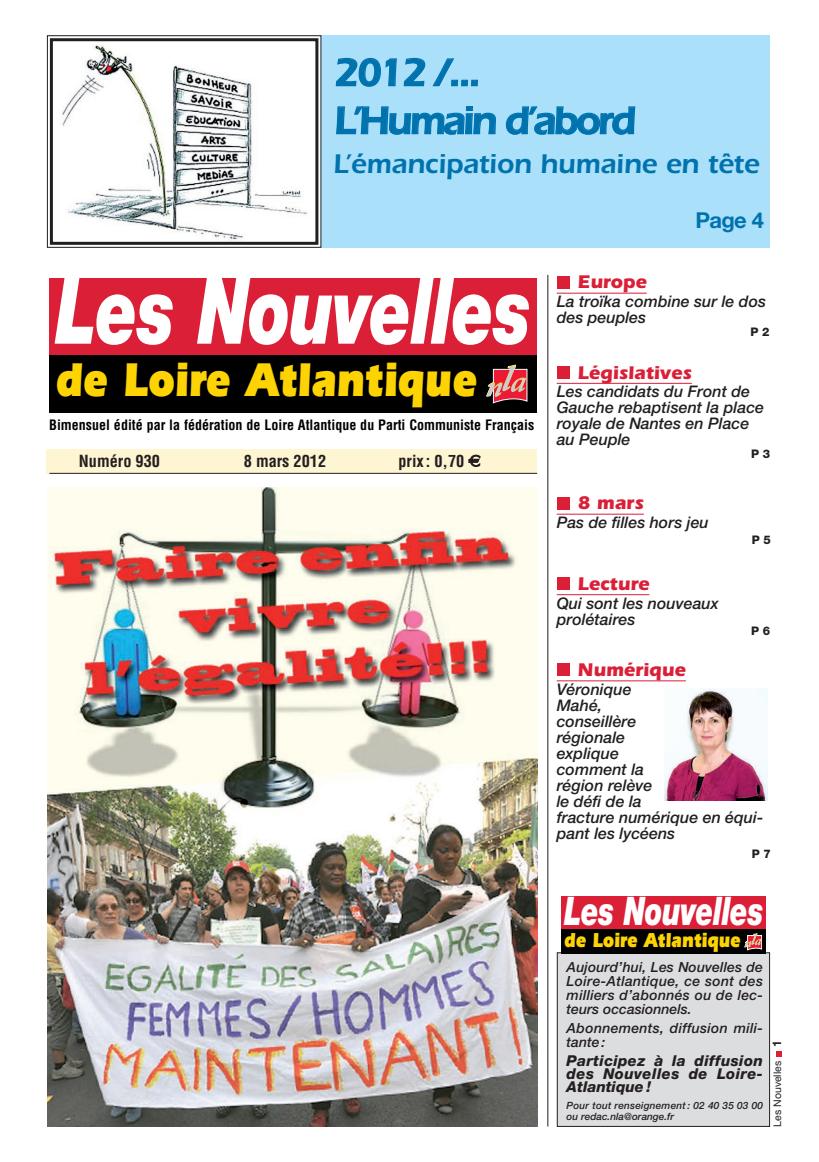
<style>
.page{position:relative;width:819px;height:1162px;background:#fff}
.page>*{position:absolute;margin:0;border:0;box-sizing:border-box;transform-origin:0 0}
.t1{font:92.7px "Helvetica Neue Black Italic+QPDMMS";letter-spacing:-.015em;color:#fff;scale:.73 1}
.t2{font:49px "Itc Eras Ultra+KSJDOO";color:#fed304;scale:.8 1}
.t3{font:600 40px/48px "Itc Eras";letter-spacing:-.065em;color:#0073ae}
.t4{font:39.5px "Helvetica Neue Black Italic+ZNSSFL";letter-spacing:-.015em;color:#fff;scale:.72 1}
.t5{font:600 28px "Itc Eras";letter-spacing:-.005em;color:#0073ae}
.t6{font:700 22px "Helvetica Neue";color:#0073ae}
.t7{font:20.9px "Itc Eras Ultra+SJBAHA";color:#fed304;scale:.79 1}
.t8{font:700 19px "Itc Eras";color:#da1f37}
.t9{font:700 condensed 16.3px "Helvetica";color:#231f20}
.t10{font:italic 500 16px/16px "Helvetica Neue";color:#231f20}
.t11{font:italic 800 15px/13px "Helvetica Neue";letter-spacing:.025em;color:#231f20;text-align:justify}
.t12{font:italic 500 14px/14px "Helvetica Neue";letter-spacing:.02em;color:#231f20;text-align:justify}
.t13{font:14px "Helvetica Condensed Bold+EQHXXU";color:#000}
.t14{font:800 11.9px "Helvetica Neue";color:#231f20}
.t15{font:10.5px "Helvetica Neue";color:#231f20}
.t16{font:italic 500 10px/11px "Helvetica Neue";letter-spacing:.02em;color:#231f20}
.s1{font-family:"Euro Sans";font-weight:400;font-stretch:normal}
.s2{font-weight:700;font-size:12px}
</style>
<div class="page">
<div style="left:49px;top:278px;width:488px;height:78px;background:#da1f37"></div>
<div style="left:49px;top:356px;width:488px;height:57px;background:#000"></div>
<svg style="left:486px;top:365px;width:41px;height:38px"></svg>
<div style="left:47px;top:35px;width:723px;height:213px;background:#aae0f9"></div>
<div style="left:51px;top:40px;width:266px;height:203px;background:#fff"></div>
<img style="left:62px;top:45px;width:245px;height:196px">
<div style="left:47px;top:35px;width:274px;height:213px;border:1px solid #231f20"></div>
<div style="left:50px;top:38px;width:268px;height:207px;border:3px solid #231f20"></div>
<div style="left:47px;top:449px;width:490px;height:24px;background:#fef5d2"></div>
<hr style="left:49px;top:473px;width:488px;height:1px;background:#231f20">
<hr style="left:547px;top:275px;width:1px;height:852px;background:#231f20">
<hr style="left:557px;top:293px;width:90px;height:1px;background:#da1f37">
<hr style="left:557px;top:383px;width:135px;height:1px;background:#da1f37">
<hr style="left:557px;top:514px;width:87px;height:1px;background:#da1f37">
<hr style="left:557px;top:594px;width:92px;height:1px;background:#da1f37">
<hr style="left:557px;top:680px;width:129px;height:1px;background:#da1f37">
<div style="left:558px;top:664px;width:12px;height:12px;background:#da1f37"></div>
<div style="left:558px;top:577px;width:12px;height:13px;background:#da1f37"></div>
<div style="left:558px;top:497px;width:12px;height:12px;background:#da1f37"></div>
<div style="left:558px;top:366px;width:12px;height:13px;background:#da1f37"></div>
<div style="left:558px;top:276px;width:12px;height:12px;background:#da1f37"></div>
<img style="left:664px;top:689px;width:104px;height:112px">
<img style="left:48px;top:487px;width:489px;height:639px">
<svg style="left:776px;top:1051px;width:5px;height:6px"></svg>
<div style="left:557px;top:953px;width:212px;height:173px;background:#dcdddf"></div>
<div style="left:557px;top:953px;width:213px;height:174px;border:1px solid #231f20"></div>
<div style="left:561px;top:894px;width:205px;height:60px;background:linear-gradient(to right,#da1f37,#da1f37)"></div>
<div style="left:562px;top:897px;width:204px;height:33px;background:#da1f37"></div>
<div style="left:562px;top:930px;width:204px;height:24px;background:#000"></div>
<svg style="left:745px;top:933px;width:17px;height:17px"></svg>
<p class="t3" style="left:334px;top:53px;width:304px">2012 /...<br>L’Humain d’abord</p>
<p class="t5" style="left:333px;top:154px;width:428px">L’émancipation humaine en tête</p>
<p class="t6" style="left:695px;top:212px;width:70px">Page 4</p>
<p class="t1" style="left:55px;top:254px;width:653px">Les Nouvelles</p>
<p class="t2" style="left:55px;top:350px;width:528px">de Loire Atlantique</p>
<p class="t13" style="left:49px;top:417px;width:486px">Bimensuel édité par la fédération de Loire Atlantique du Parti Communiste Français</p>
<p class="t9" style="left:79px;top:454px;width:83px">Numéro 930</p>
<p class="t9" style="left:244px;top:454px;width:84px">8 mars 2012</p>
<p class="t9" style="left:398px;top:454px;width:84px">prix : 0,70 <span class="s1">€</span></p>
<p class="t8" style="left:578px;top:276px;width:71px">Europe</p>
<p class="t10" style="left:557px;top:295px;width:211px">La troïka combine sur le dos des peuples</p>
<p class="t8" style="left:578px;top:366px;width:116px">Législatives</p>
<p class="t10" style="left:557px;top:385px;width:209px">Les candidats du Front de<br>Gauche rebaptisent la place royale de Nantes en Place au Peuple</p>
<p class="t14" style="left:751px;top:327px;width:21px">P 2</p>
<p class="t14" style="left:751px;top:449px;width:21px">P 3</p>
<p class="t8" style="left:578px;top:497px;width:68px">8 mars</p>
<p class="t10" style="left:557px;top:516px;width:154px">Pas de filles hors jeu</p>
<p class="t14" style="left:752px;top:536px;width:21px">P 5</p>
<p class="t8" style="left:578px;top:577px;width:73px">Lecture</p>
<p class="t10" style="left:557px;top:597px;width:164px">Qui sont les nouveaux prolétaires</p>
<p class="t8" style="left:578px;top:663px;width:110px">Numérique</p>
<p class="t10" style="left:557px;top:683px;width:208px">Véronique<br>Mahé,<br>conseillère<br>régionale<br>explique<br>comment la<br>région relève<br>le défi de la<br>fracture numérique en équi&shy;pant les lycéens</p>
<p class="t14" style="left:751px;top:627px;width:21px">P 6</p>
<p class="t14" style="left:752px;top:849px;width:21px">P 7</p>
<p class="t4" style="left:564px;top:886px;width:278px">Les Nouvelles</p>
<p class="t7" style="left:564px;top:927px;width:225px">de Loire Atlantique</p>
<p class="t12" style="left:567px;top:961px;width:198px">Aujourd’hui, Les Nouvelles de Loire-Atlantique, ce sont des milliers d’abonnés ou de lec&shy;teurs occasionnels.</p>
<p class="t12" style="left:567px;top:1023px;width:198px">Abonnements, diffusion mili&shy;tante :</p>
<p class="t11" style="left:567px;top:1055px;width:198px">Participez à la diffusion des Nouvelles de Loire-Atlantique !</p>
<p class="t16" style="left:567px;top:1100px;width:198px">Pour tout renseignement : 02 40 35 03 00 ou redac.nla@orange.fr</p>
<p class="t15" style="left:774px;top:1127px;width:87px;rotate:-90deg">Les Nouvelles <span class="s2">1</span></p>
</div>
